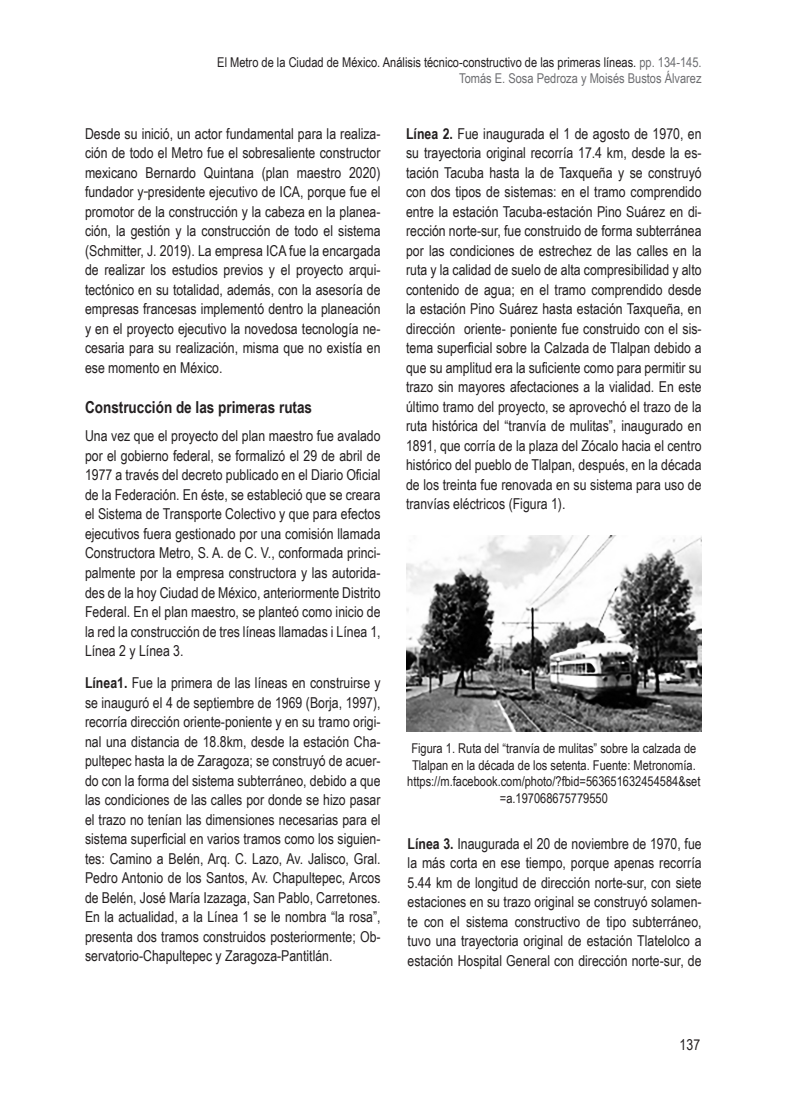
<style>
.page{position:relative;width:808px;height:1106px;background:#fff}
.page>*{position:absolute;margin:0;border:0;box-sizing:border-box;transform-origin:0 0}
.subtitulo{font:700 16.5px "Arial Narrow";color:#231f20}
.texto_corrido{font:15px/19.5px "Arial Narrow";color:#231f20;text-align:justify}
.pie_de_imagen{font:13.5px/16.5px "Arial Narrow";color:#231f20;text-align:right}
.s1{color:#6c6d70}
.s2{font-weight:700}
</style>
<div class="page">
<img style="left:406px;top:536px;width:296px;height:195px">
<p class="pie_de_imagen" style="left:217px;top:54px;width:486px">El Metro de la Ciudad de México. Análisis técnico-constructivo de las primeras líneas. <span class="s1">pp. 134-145.<br>Tomás E. Sosa Pedroza y Moisés Bustos Álvarez</span></p>
<p class="texto_corrido" style="left:85px;top:123px;width:297px">Desde su inició, un actor fundamental para la realiza&shy;ción de todo el Metro fue el sobresaliente constructor mexicano Bernardo Quintana (plan maestro 2020) fundador y presidente ejecutivo de ICA, porque fue el promotor de la construcción y la cabeza en la planea&shy;ción, la gestión y la construcción de todo el sistema (Schmitter, J. 2019). La empresa ICA fue la encargada de realizar los estudios previos y el proyecto arqui&shy;tectónico en su totalidad, además, con la asesoría de empresas francesas implementó dentro la planeación y en el proyecto ejecutivo la novedosa tecnología ne&shy;cesaria para su realización, misma que no existía en ese momento en México.</p>
<p class="subtitulo" style="left:85px;top:395px;width:229px">Construcción de las primeras rutas</p>
<p class="texto_corrido" style="left:85px;top:426px;width:297px">Una vez que el proyecto del plan maestro fue avalado por el gobierno federal, se formalizó el 29 de abril de 1977 a través del decreto publicado en el Diario Oficial de la Federación. En éste, se estableció que se creara el Sistema de Transporte Colectivo y que para efectos ejecutivos fuera gestionado por una comisión llamada Constructora Metro, S. A. de C. V., conformada princi&shy;palmente por la empresa constructora y las autorida&shy;des de la hoy Ciudad de México, anteriormente Distrito Federal. En el plan maestro, se planteó como inicio de la red la construcción de tres líneas llamadas i Línea 1, Línea 2 y Línea 3.</p>
<p class="texto_corrido" style="left:85px;top:672px;width:297px"><span class="s2">Línea1.</span> Fue la primera de las líneas en construirse y se inauguró el 4 de septiembre de 1969 (Borja, 1997), recorría dirección oriente-poniente y en su tramo origi&shy;nal una distancia de 18.8km, desde la estación Cha&shy;pultepec hasta la de Zaragoza; se construyó de acuer&shy;do con la forma del sistema subterráneo, debido a que las condiciones de las calles por donde se hizo pasar el trazo no tenían las dimensiones necesarias para el sistema superficial en varios tramos como los siguien&shy;tes: Camino a Belén, Arq. C. Lazo, Av. Jalisco, Gral.<br>Pedro Antonio de los Santos, Av. Chapultepec, Arcos de Belén, José María Izazaga, San Pablo, Carretones.<br>En la actualidad, a la Línea 1 se le nombra “la rosa”, presenta dos tramos construidos posteriormente; Ob&shy;servatorio-Chapultepec y Zaragoza-Pantitlán.</p>
<p class="texto_corrido" style="left:406px;top:123px;width:297px"><span class="s2">Línea 2.</span> Fue inaugurada el 1 de agosto de 1970, en su trayectoria original recorría 17.4 km, desde la es&shy;tación Tacuba hasta la de Taxqueña y se construyó con dos tipos de sistemas: en el tramo comprendido entre la estación Tacuba-estación Pino Suárez en di&shy;rección norte-sur, fue construido de forma subterránea por las condiciones de estrechez de las calles en la ruta y la calidad de suelo de alta compresibilidad y alto contenido de agua; en el tramo comprendido desde la estación Pino Suárez hasta estación Taxqueña, en dirección oriente- poniente fue construido con el sis&shy;tema superficial sobre la Calzada de Tlalpan debido a que su amplitud era la suficiente como para permitir su trazo sin mayores afectaciones a la vialidad. En este último tramo del proyecto, se aprovechó el trazo de la ruta histórica del “tranvía de mulitas”, inaugurado en 1891, que corría de la plaza del Zócalo hacia el centro histórico del pueblo de Tlalpan, después, en la década de los treinta fue renovada en su sistema para uso de tranvías eléctricos (Figura 1).</p>
<p class="pie_de_imagen" style="left:407px;top:739px;width:295px;text-align:center">Figura 1. Ruta del “tranvía de mulitas” sobre la calzada de Tlalpan en la década de los setenta. Fuente: Metronomía. https://m.facebook.com/photo/?fbid=563651632454584&amp;set =a.197068675779550</p>
<p class="texto_corrido" style="left:408px;top:833px;width:296px"><span class="s2">Línea 3.</span> Inaugurada el 20 de noviembre de 1970, fue la más corta en ese tiempo, porque apenas recorría 5.44 km de longitud de dirección norte-sur, con siete estaciones en su trazo original se construyó solamen&shy;te con el sistema constructivo de tipo subterráneo, tuvo una trayectoria original de estación Tlatelolco a estación Hospital General con dirección norte-sur, de</p>
<p class="texto_corrido" style="left:680px;top:1034px;width:22px">137</p>
</div>
